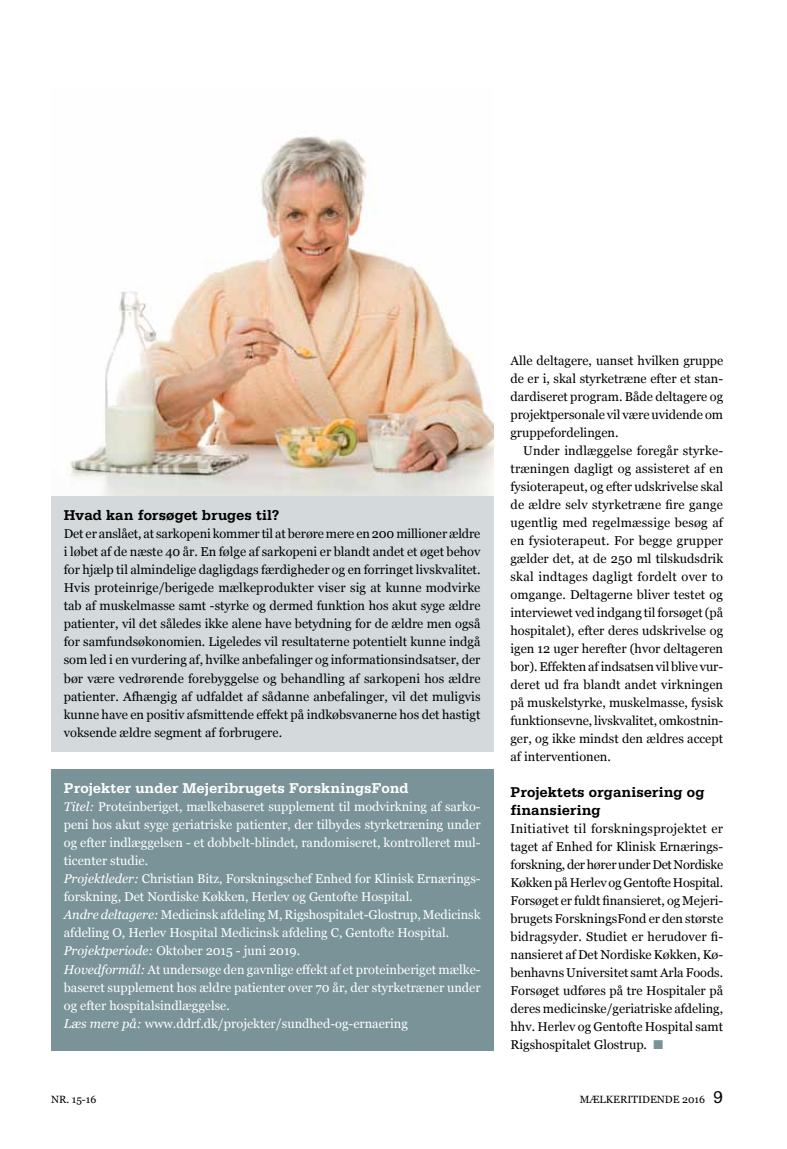
<style>
.page{position:relative;width:787px;height:1149px;background:#fff}
.page>*{position:absolute;margin:0;border:0;box-sizing:border-box;transform-origin:0 0}
.t1{font:700 15px/18px "Serifa";letter-spacing:-.005em;color:#000}
.t2{font:700 15px "Serifa";letter-spacing:-.005em;color:#fff}
.t3{font:12.75px/18px "Georgia";color:#000;text-align:justify}
.t4{font:12.75px/18px "Georgia";color:#fff}
.t5{font:10.5px "Georgia";color:#000}
.s1{font-style:italic}
.s2{color:#799398}
.s3{font-family:"Serifa";font-size:18px}
</style>
<div class="page">
<div style="left:51px;top:768px;width:442px;height:281px;background:#799398"></div>
<div style="left:51px;top:496px;width:442px;height:255px;background:#d4dadc"></div>
<img style="left:66px;top:136px;width:427px;height:360px">
<p class="t1" style="left:64px;top:506px;width:217px">Hvad kan forsøget bruges til?</p>
<p class="t3" style="left:64px;top:524px;width:418px">Det er anslået, at sarkopeni kommer til at berøre mere en 200 millioner ældre i løbet af de næste 40 år. En følge af sarkopeni er blandt andet et øget behov for hjælp til almindelige dagligdags færdigheder og en forringet livskvalitet.<br>Hvis proteinrige/berigede mælkeprodukter viser sig at kunne modvirke tab af muskelmasse samt -styrke og dermed funktion hos akut syge ældre patienter, vil det således ikke alene have betydning for de ældre men også for samfundsøkonomien. Ligeledes vil resultaterne potentielt kunne indgå som led i en vurdering af, hvilke anbefalinger og informationsindsatser, der bør være vedrørende forebyggelse og behandling af sarkopeni hos ældre patienter. Afhængig af udfaldet af sådanne anbefalinger, vil det muligvis kunne have en positiv afsmittende effekt på indkøbsvanerne hos det hastigt voksende ældre segment af forbrugere.</p>
<p class="t2" style="left:64px;top:779px;width:346px">Projekter under Mejeribrugets ForskningsFond</p>
<p class="t4" style="left:64px;top:797px;width:418px"><span class="s1">Titel:</span> Proteinberiget, mælkebaseret supplement til modvirkning af sarko&shy;peni hos akut syge geriatriske patienter, der tilbydes styrketræning under og efter indlæggelsen - et dobbelt-blindet, randomiseret, kontrolleret mul&shy;ticenter studie.<br><span class="s1">Projektleder:</span> Christian Bitz, Forskningschef Enhed for Klinisk Ernærings&shy;forskning, Det Nordiske Køkken, Herlev og Gentofte Hospital.<br><span class="s1">Andre deltagere:</span> Medicinsk afdeling M, Rigshospitalet-Glostrup, Medicinsk afdeling O, Herlev Hospital Medicinsk afdeling C, Gentofte Hospital.<br><span class="s1">Projektperiode:</span> Oktober 2015 - juni 2019.<br><span class="s1">Hovedformål:</span> At undersøge den gavnlige effekt af et proteinberiget mælke&shy;baseret supplement hos ældre patienter over 70 år, der styrketræner under og efter hospitalsindlæggelse.<br><span class="s1">Læs mere på:</span> www.ddrf.dk/projekter/sundhed-og-ernaering</p>
<p class="t3" style="left:510px;top:351px;width:214px">Alle deltagere, uanset hvilken gruppe de er i, skal styrketræne efter et stan&shy;dardiseret program. Både deltagere og projektpersonale vil være uvidende om gruppefordelingen.</p>
<p class="t3" style="left:510px;top:441px;width:214px;text-indent:13px">Under indlæggelse foregår styrke&shy;træningen dagligt og assisteret af en fysioterapeut, og efter udskrivelse skal de ældre selv styrketræne fire gange ugentlig med regelmæssige besøg af en fysioterapeut. For begge grupper gælder det, at de 250 ml tilskudsdrik skal indtages dagligt fordelt over to omgange. Deltagerne bliver testet og interviewet ved indgang til forsøget (på hospitalet), efter deres udskrivelse og igen 12 uger herefter (hvor deltageren bor). Effekten af indsatsen vil blive vur&shy;deret ud fra blandt andet virkningen på muskelstyrke, muskelmasse, fysisk funktionsevne, livskvalitet, omkostnin&shy;ger, og ikke mindst den ældres accept af interventionen.</p>
<p class="t1" style="left:510px;top:782px;width:195px">Projektets organisering og finansiering</p>
<p class="t3" style="left:510px;top:819px;width:214px">Initiativet til forskningsprojektet er taget af Enhed for Klinisk Ernærings&shy;forskning, der hører under Det Nordiske Køkken på Herlev og Gentofte Hospital.<br>Forsøget er fuldt finansieret, og Mejeri&shy;brugets ForskningsFond er den største bidragsyder. Studiet er herudover fi&shy;nansieret af Det Nordiske Køkken, Kø&shy;benhavns Universitet samt Arla Foods.<br>Forsøget udføres på tre Hospitaler på deres medicinske/geriatriske afdeling, hhv. Herlev og Gentofte Hospital samt Rigshospitalet Glostrup. <span class="s2">■</span></p>
<p class="t5" style="left:51px;top:1093px;width:47px">NR. 15-16</p>
<p class="t5" style="left:579px;top:1093px;width:145px">MÆLKERITIDENDE 2016 <span class="s3">9</span></p>
</div>
